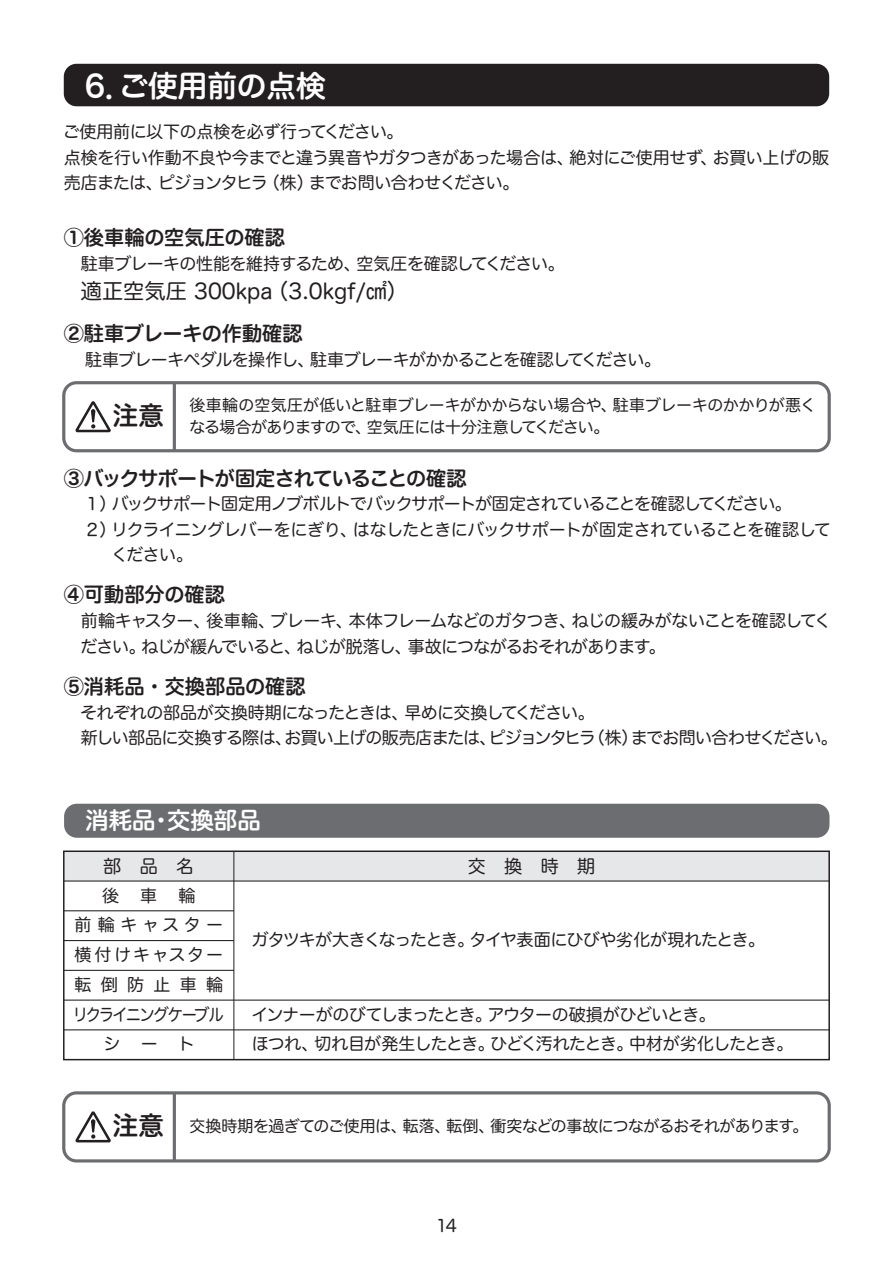
<style>
.page{position:relative;width:893px;height:1263px;background:#fff}
.page>*{position:absolute;margin:0;border:0;box-sizing:border-box;transform-origin:0 0}
.t1{font:29.7px "Hira Maru Std N W6";letter-spacing:-.01em;color:#fff}
.t2{font:25.5px "Hira Maru Std N W6";color:#231f20}
.t3{font:23.4px "Hira Maru Std N W6";color:#fff}
.t4{font:21.3px "Hira Maru Pro N W4";color:#231f20}
.t5{font:20.25px "Hira Maru Std N W6";letter-spacing:-.01em;color:#231f20}
.t6{font:20.25px "Hira Maru Std N W6";letter-spacing:-.05em;color:#231f20}
.t7{font:18px "Hira Maru Pro N W4";color:#231f20}
.t8{font:16.95px/25.5px "Hira Maru Pro N W4";letter-spacing:-.045em;color:#231f20}
.t9{font:16.95px "Hira Maru Pro N W4";letter-spacing:-.07em;color:#231f20}
.t10{font:16.95px "Hira Maru Pro N W4";letter-spacing:-.11em;color:#231f20;scale:.9 1}
.t11{font:16.95px "Hira Maru Pro N W4";letter-spacing:.12em;color:#231f20}
.t12{font:16.95px "Hira Maru Pro N W4";letter-spacing:.3em;color:#231f20}
.t13{font:15.9px/22.4px "Hira Maru Pro N W4";letter-spacing:-.025em;color:#231f20}
</style>
<div class="page">
<div style="left:62px;top:1091px;width:769px;height:71px;border:3px solid #6c6d70;border-radius:13px"></div>
<hr style="left:173px;top:1093px;width:3px;height:68px;background:#6c6d70">
<div style="left:62px;top:381px;width:769px;height:71px;border:3px solid #6c6d70;border-radius:13px"></div>
<hr style="left:173px;top:383px;width:3px;height:68px;background:#6c6d70">
<div style="left:64px;top:64px;width:765px;height:42px;background:#231f20;border-radius:13px"></div>
<div style="left:64px;top:804px;width:765px;height:34px;background:#6c6d70;border-radius:13px"></div>
<div style="left:64px;top:851px;width:765px;height:30px;background:#e6e7e9"></div>
<div style="left:63px;top:850px;width:767px;height:210px;border:1px solid #231f20"></div>
<hr style="left:233px;top:851px;width:1px;height:209px;background:#231f20">
<hr style="left:64px;top:880px;width:765px;height:1px;background:#231f20">
<hr style="left:64px;top:940px;width:170px;height:1px;background:#231f20">
<hr style="left:64px;top:970px;width:170px;height:1px;background:#231f20">
<hr style="left:64px;top:999px;width:765px;height:2px;background:#231f20">
<hr style="left:64px;top:1029px;width:765px;height:1px;background:#231f20">
<hr style="left:64px;top:910px;width:170px;height:1px;background:#231f20">
<svg style="left:75px;top:1111px;width:36px;height:31px"></svg>
<svg style="left:75px;top:401px;width:36px;height:31px"></svg>
<h1 class="t1" style="left:85px;top:63px;width:243px">6．ご使用前の点検</h1>
<p class="t8" style="left:63px;top:118px;width:768px">ご使用前に以下の点検を必ず行ってください。<br>点検を行い作動不良や今までと違う異音やガタつきがあった場合は、絶対にご使用せず、お買い上げの販売店または、ピジョンタヒラ（株）までお問い合わせください。</p>
<p class="t5" style="left:64px;top:222px;width:223px">①後車輪の空気圧の確認</p>
<p class="t8" style="left:81px;top:250px;width:486px">駐車ブレーキの性能を維持するため、空気圧を確認してください。</p>
<p class="t4" style="left:81px;top:273px;width:329px">適正空気圧 300kpa（3.0kgf/㎠）</p>
<p class="t5" style="left:64px;top:318px;width:240px">②駐車ブレーキの作動確認</p>
<p class="t8" style="left:85px;top:346px;width:577px">駐車ブレーキペダルを操作し、駐車ブレーキがかかることを確認してください。</p>
<h2 class="t2" style="left:113px;top:396px;width:53px">注意</h2>
<p class="t13" style="left:189px;top:393px;width:628px">後車輪の空気圧が低いと駐車ブレーキがかからない場合や、駐車ブレーキのかかりが悪くなる場合がありますので、空気圧には十分注意してください。</p>
<p class="t6" style="left:64px;top:463px;width:404px">③バックサポートが固定されていることの確認</p>
<p class="t9" style="left:84px;top:489px;width:710px">１）バックサポート固定用ノブボルトでバックサポートが固定されていることを確認してください。</p>
<p class="t8" style="left:84px;top:516px;width:749px">２）リクライニングレバーをにぎり、はなしたときにバックサポートが固定されていることを確認して</p>
<p class="t8" style="left:111px;top:541px;width:83px">ください。</p>
<p class="t5" style="left:64px;top:580px;width:163px">④可動部分の確認</p>
<p class="t8" style="left:80px;top:607px;width:752px">前輪キャスター、後車輪、ブレーキ、本体フレームなどのガタつき、ねじの緩みがないことを確認してください。ねじが緩んでいると、ねじが脱落し、事故につながるおそれがあります。</p>
<p class="t5" style="left:64px;top:671px;width:243px">⑤消耗品・交換部品の確認</p>
<p class="t8" style="left:80px;top:699px;width:759px">それぞれの部品が交換時期になったときは、早めに交換してください。<br>新しい部品に交換する際は、お買い上げの販売店または、ピジョンタヒラ（株）までお問い合わせください。</p>
<h3 class="t3" style="left:85px;top:803px;width:177px">消耗品・交換部品</h3>
<p class="t7" style="left:103px;top:851px;width:93px">部　品　名</p>
<p class="t7" style="left:468px;top:851px;width:129px">交　換　時　期</p>
<p class="t8" style="left:102px;top:881px;width:57px">後 車</p>
<p class="t8" style="left:179px;top:881px;width:19px">輪</p>
<p class="t12" style="left:74px;top:910px;width:150px">前輪キャスター</p>
<p class="t11" style="left:74px;top:940px;width:150px">横付けキャスター</p>
<p class="t8" style="left:74px;top:971px;width:150px">転倒防止車輪</p>
<p class="t10" style="left:73px;top:1000px;width:169px">リクライニングケーブル</p>
<p class="t8" style="left:103px;top:1030px;width:93px">シート</p>
<p class="t8" style="left:251px;top:926px;width:515px">ガタツキが大きくなったとき。タイヤ表面にひびや劣化が現れたとき。</p>
<p class="t8" style="left:251px;top:998px;width:544px;line-height:29.7px">インナーがのびてしまったとき。アウターの破損がひどいとき。<br>ほつれ、切れ目が発生したとき。ひどく汚れたとき。中材が劣化したとき。</p>
<h2 class="t2" style="left:113px;top:1106px;width:53px">注意</h2>
<p class="t13" style="left:190px;top:1114px;width:620px">交換時期を過ぎてのご使用は、転落、転倒、衝突などの事故につながるおそれがあります。</p>
<p class="t8" style="left:436px;top:1212px;width:22px">14</p>
</div>
